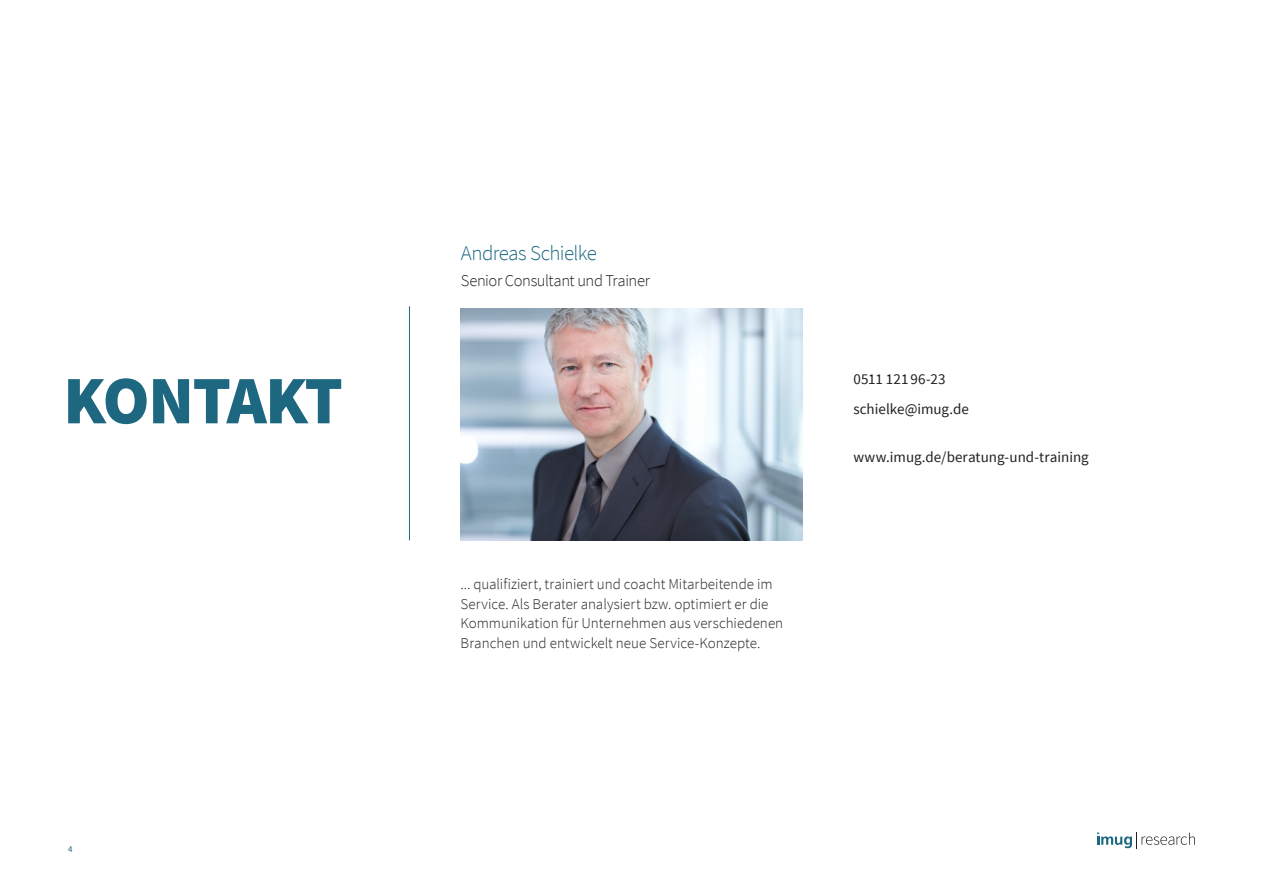
<style>
.page{position:relative;width:1263px;height:893px;background:#fff}
.page>*{position:absolute;margin:0;border:0;box-sizing:border-box;transform-origin:0 0}
.t1{font:900 67.95px "Source Sans Pro";letter-spacing:-.035em;color:#1d6781}
.Copytext{font:300 21px "Source Sans Pro";letter-spacing:-.03em;color:#1d6781}
.Copytext-2{font:300 16.5px "Source Sans Pro";letter-spacing:-.025em;color:#231f20}
.Copytext-3{font:300 15px/19.5px "Source Sans Pro";color:#231f20}
.Copytext-4{font:15px "Source Sans Pro";color:#231f20}
.t2{font:9px "Source Sans Pro";color:#1d6781}
</style>
<div class="page">
<svg style="left:1097px;top:832px;width:98px;height:17px"></svg>
<img style="left:461px;top:308px;width:341px;height:232px">
<hr style="left:409px;top:306px;width:1px;height:234px;background:#1d6781">
<p class="t1" style="left:63px;top:356px;width:281px">KONTAKT</p>
<p class="t2" style="left:68px;top:844px;width:6px">4</p>
<p class="Copytext" style="left:461px;top:240px;width:137px">Andreas Schielke</p>
<p class="Copytext-2" style="left:461px;top:270px;width:190px">Senior Consultant und Trainer</p>
<p class="Copytext-3" style="left:461px;top:574px;width:324px">... qualifiziert, trainiert und coacht Mitarbeitende im Service. Als Berater analysiert bzw. optimiert er die Kommunikation für Unternehmen aus verschiedenen Branchen und entwickelt neue Service-Konzepte.</p>
<p class="Copytext-4" style="left:853px;top:370px;width:94px">0511 121 96-23</p>
<p class="Copytext-4" style="left:853px;top:399px;width:117px">schielke@imug.de</p>
<p class="Copytext-4" style="left:853px;top:448px;width:237px">www.imug.de/beratung-und-training</p>
</div>
